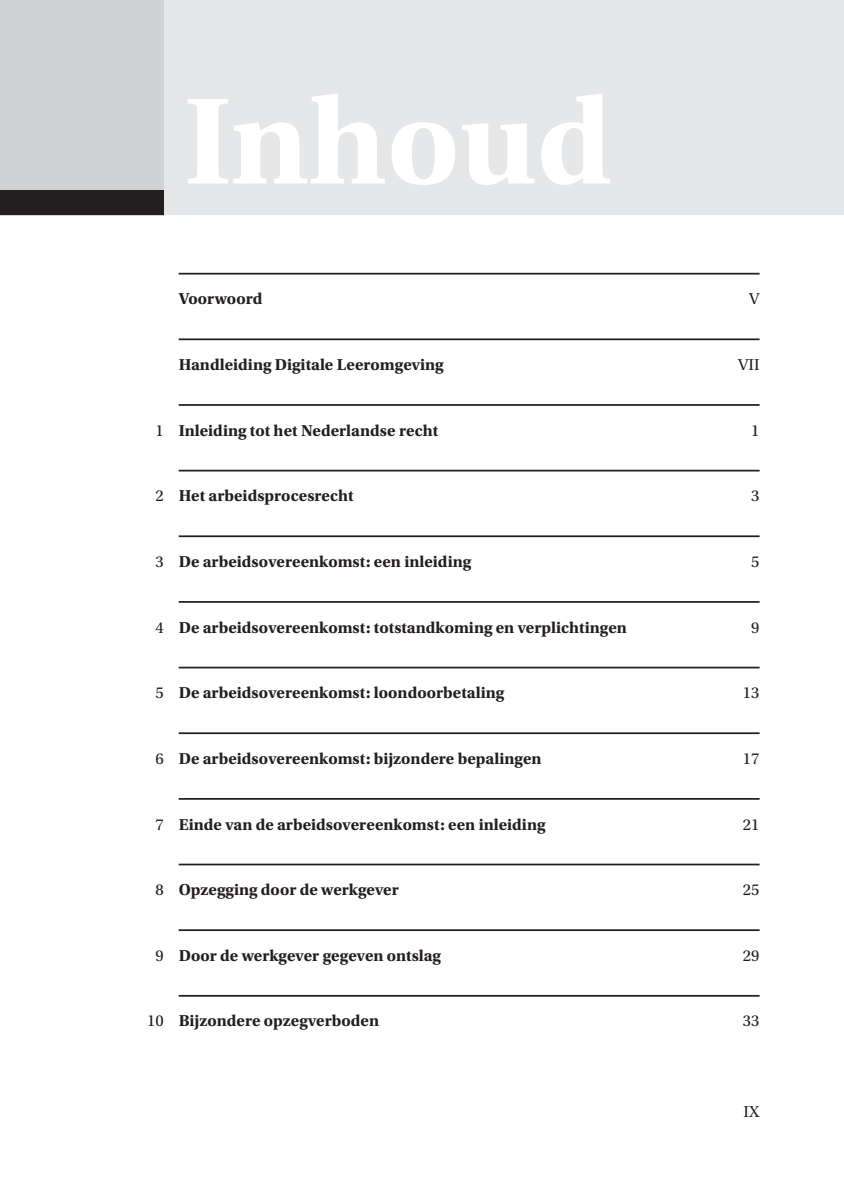
<style>
.page{position:relative;width:844px;height:1191px;background:#fff}
.page>*{position:absolute;margin:0;border:0;box-sizing:border-box;transform-origin:0 0}
.Hoofdstuktekst_INHOU{font:700 129.5px "Utopia Std";color:#fff}
.t1{font:700 16.62px "Utopia Std";color:#231f20}
.t2{font:16.62px "Utopia Std";color:#231f20}
.s1{font-weight:400}
</style>
<div class="page">
<div style="left:164px;top:0;width:679px;height:215px;background:#e6e7e9"></div>
<div style="left:0;top:0;width:164px;height:215px;background:#d1d2d4"></div>
<div style="left:0;top:190px;width:164px;height:25px;background:#231f20"></div>
<hr style="left:179px;top:273px;width:580px;height:1px;background:#231f20">
<hr style="left:179px;top:338px;width:580px;height:2px;background:#231f20">
<hr style="left:179px;top:404px;width:580px;height:2px;background:#231f20">
<hr style="left:179px;top:470px;width:580px;height:1px;background:#231f20">
<hr style="left:179px;top:535px;width:580px;height:2px;background:#231f20">
<hr style="left:179px;top:601px;width:580px;height:2px;background:#231f20">
<hr style="left:179px;top:666px;width:580px;height:2px;background:#231f20">
<hr style="left:179px;top:732px;width:580px;height:2px;background:#231f20">
<hr style="left:179px;top:798px;width:580px;height:1px;background:#231f20">
<hr style="left:179px;top:863px;width:580px;height:2px;background:#231f20">
<hr style="left:179px;top:929px;width:580px;height:2px;background:#231f20">
<hr style="left:179px;top:995px;width:580px;height:1px;background:#231f20">
<p class="Hoofdstuktekst_INHOU" style="left:184px;top:66px;width:430px">Inhoud</p>
<p class="t1" style="left:179px;top:289px;width:85px">Voorwoord</p>
<p class="t2" style="left:749px;top:290px;width:12px">V</p>
<p class="t1" style="left:179px;top:355px;width:266px">Handleiding Digitale Leeromgeving</p>
<p class="t2" style="left:738px;top:355px;width:23px">VII</p>
<p class="t1" style="left:155px;top:420px;width:284px"><span class="s1">1</span> Inleiding tot het Nederlandse recht</p>
<p class="t2" style="left:751px;top:421px;width:10px">1</p>
<p class="t1" style="left:155px;top:486px;width:199px"><span class="s1">2</span> Het arbeidsprocesrecht</p>
<p class="t2" style="left:751px;top:487px;width:10px">3</p>
<p class="t1" style="left:155px;top:552px;width:317px"><span class="s1">3</span> De arbeidsovereenkomst: een inleiding</p>
<p class="t2" style="left:751px;top:552px;width:10px">5</p>
<p class="t1" style="left:155px;top:617px;width:473px"><span class="s1">4</span> De arbeidsovereenkomst: totstandkoming en verplichtingen</p>
<p class="t2" style="left:751px;top:618px;width:10px">9</p>
<p class="t1" style="left:155px;top:683px;width:350px"><span class="s1">5</span> De arbeidsovereenkomst: loondoorbetaling</p>
<p class="t2" style="left:742px;top:684px;width:18px">13</p>
<p class="t1" style="left:155px;top:749px;width:387px"><span class="s1">6</span> De arbeidsovereenkomst: bijzondere bepalingen</p>
<p class="t2" style="left:742px;top:749px;width:18px">17</p>
<p class="t1" style="left:155px;top:814px;width:391px"><span class="s1">7</span> Einde van de arbeidsovereenkomst: een inleiding</p>
<p class="t2" style="left:742px;top:815px;width:18px">21</p>
<p class="t1" style="left:155px;top:880px;width:245px"><span class="s1">8</span> Opzegging door de werkgever</p>
<p class="t2" style="left:742px;top:880px;width:18px">25</p>
<p class="t1" style="left:155px;top:945px;width:287px"><span class="s1">9</span> Door de werkgever gegeven ontslag</p>
<p class="t2" style="left:742px;top:946px;width:18px">29</p>
<p class="t1" style="left:147px;top:1011px;width:233px"><span class="s1">10</span> Bijzondere opzegverboden</p>
<p class="t2" style="left:742px;top:1012px;width:18px">33</p>
<p class="t2" style="left:743px;top:1103px;width:17px">IX</p>
</div>
